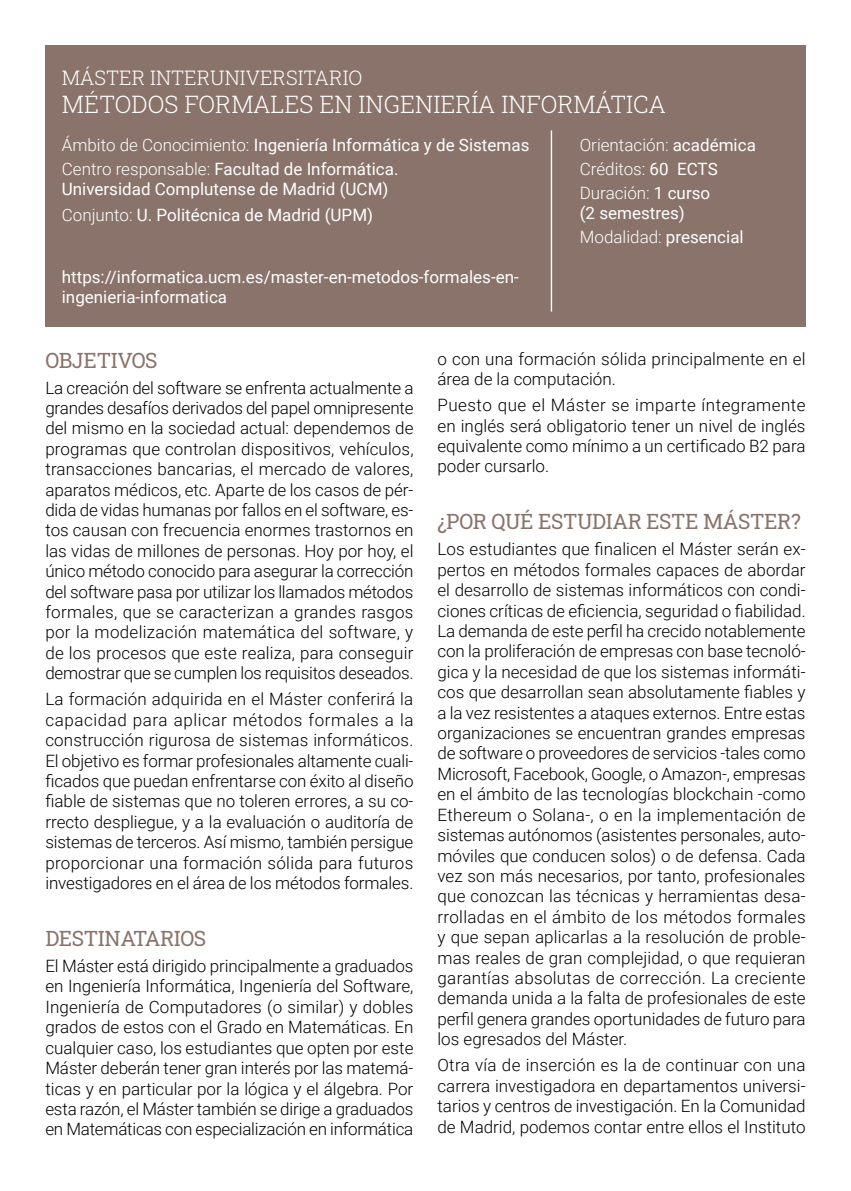
<style>
.page{position:relative;width:851px;height:1191px;background:#fff}
.page>*{position:absolute;margin:0;border:0;box-sizing:border-box;transform-origin:0 0}
.TÍTULO_1_BLANCO{font:300 24px "Roboto Slab";color:#fff}
.TÍTULO_1{font:21px "Roboto Slab";letter-spacing:-.02em;color:#8a736b}
.TÍTULO_2_BLANCO{font:300 20px "Roboto Slab";color:#fff}
.TEXTO{font:300 17px/20.4px "Roboto";color:#000;text-align:justify}
.t1{font:17px/20px "Roboto";color:#fff}
.t2{font:300 17px "Roboto";color:#fff}
.s1{font-weight:300}
.s2{font-weight:400}
</style>
<div class="page">
<div style="left:45px;top:45px;width:760px;height:282px;background:#8a736b"></div>
<hr style="left:550px;top:130px;width:2px;height:181px;background:#fff">
<p class="TÍTULO_2_BLANCO" style="left:62px;top:64px;width:302px">MÁSTER INTERUNIVERSITARIO</p>
<p class="TÍTULO_1_BLANCO" style="left:62px;top:87px;width:605px">MÉTODOS FORMALES EN INGENIERÍA INFORMÁTICA</p>
<p class="t1" style="left:62px;top:134px;width:469px"><span class="s1">Ámbito de Conocimiento:</span> Ingeniería Informática y de Sistemas</p>
<p class="t1" style="left:62px;top:158px;width:338px"><span class="s1">Centro responsable:</span> Facultad de Informática.<br>Universidad Complutense de Madrid (UCM)</p>
<p class="t1" style="left:62px;top:204px;width:313px"><span class="s1">Conjunto:</span> U. Politécnica de Madrid (UPM)</p>
<p class="t1" style="left:62px;top:267px;width:458px">https://informatica.ucm.es/master-en-metodos-formales-en&shy;ingenieria-informatica</p>
<p class="t2" style="left:579px;top:133px;width:177px">Orientación: <span class="s2">académica</span></p>
<p class="t2" style="left:579px;top:157px;width:139px">Créditos: <span class="s2">60 ECTS</span></p>
<p class="t1" style="left:579px;top:182px;width:132px"><span class="s1">Duración:</span> 1 curso (2 semestres)</p>
<p class="t2" style="left:579px;top:225px;width:165px">Modalidad: <span class="s2">presencial</span></p>
<p class="TÍTULO_1" style="left:45px;top:345px;width:114px">OBJETIVOS</p>
<p class="TEXTO" style="left:45px;top:377px;width:369px">La creación del software se enfrenta actualmente a grandes desafíos derivados del papel omnipresente del mismo en la sociedad actual: dependemos de programas que controlan dispositivos, vehículos, transacciones bancarias, el mercado de valores, aparatos médicos, etc. Aparte de los casos de pér&shy;dida de vidas humanas por fallos en el software, es&shy;tos causan con frecuencia enormes trastornos en las vidas de millones de personas. Hoy por hoy, el único método conocido para asegurar la corrección del software pasa por utilizar los llamados métodos formales, que se caracterizan a grandes rasgos por la modelización matemática del software, y de los procesos que este realiza, para conseguir demostrar que se cumplen los requisitos deseados.</p>
<p class="TEXTO" style="left:45px;top:688px;width:369px">La formación adquirida en el Máster conferirá la capacidad para aplicar métodos formales a la construcción rigurosa de sistemas informáticos.<br>El objetivo es formar profesionales altamente cuali&shy;ficados que puedan enfrentarse con éxito al diseño fiable de sistemas que no toleren errores, a su co&shy;rrecto despliegue, y a la evaluación o auditoría de sistemas de terceros. Así mismo, también persigue proporcionar una formación sólida para futuros investigadores en el área de los métodos formales.</p>
<p class="TÍTULO_1" style="left:45px;top:924px;width:162px">DESTINATARIOS</p>
<p class="TEXTO" style="left:45px;top:955px;width:369px">El Máster está dirigido principalmente a graduados en Ingeniería Informática, Ingeniería del Software, Ingeniería de Computadores (o similar) y dobles grados de estos con el Grado en Matemáticas. En cualquier caso, los estudiantes que opten por este Máster deberán tener gran interés por las matemá&shy;ticas y en particular por la lógica y el álgebra. Por esta razón, el Máster también se dirige a graduados en Matemáticas con especialización en informática</p>
<p class="TEXTO" style="left:437px;top:348px;width:369px">o con una formación sólida principalmente en el área de la computación.</p>
<p class="TEXTO" style="left:437px;top:394px;width:369px">Puesto que el Máster se imparte íntegramente en inglés será obligatorio tener un nivel de inglés equivalente como mínimo a un certificado B2 para poder cursarlo.</p>
<p class="TÍTULO_1" style="left:437px;top:507px;width:365px">¿POR QUÉ ESTUDIAR ESTE MÁSTER?</p>
<p class="TEXTO" style="left:437px;top:538px;width:369px">Los estudiantes que finalicen el Máster serán ex&shy;pertos en métodos formales capaces de abordar el desarrollo de sistemas informáticos con condi&shy;ciones críticas de eficiencia, seguridad o fiabilidad.<br>La demanda de este perfil ha crecido notablemente con la proliferación de empresas con base tecnoló&shy;gica y la necesidad de que los sistemas informáti&shy;cos que desarrollan sean absolutamente fiables y a la vez resistentes a ataques externos. Entre estas organizaciones se encuentran grandes empresas de software o proveedores de servicios -tales como Microsoft, Facebook, Google, o Amazon-, empresas en el ámbito de las tecnologías blockchain -como Ethereum o Solana-, o en la implementación de sistemas autónomos (asistentes personales, auto&shy;móviles que conducen solos) o de defensa. Cada vez son más necesarios, por tanto, profesionales que conozcan las técnicas y herramientas desa&shy;rrolladas en el ámbito de los métodos formales y que sepan aplicarlas a la resolución de proble&shy;mas reales de gran complejidad, o que requieran garantías absolutas de corrección. La creciente demanda unida a la falta de profesionales de este perfil genera grandes oportunidades de futuro para los egresados del Máster.</p>
<p class="TEXTO" style="left:437px;top:1054px;width:369px">Otra vía de inserción es la de continuar con una carrera investigadora en departamentos universi&shy;tarios y centros de investigación. En la Comunidad de Madrid, podemos contar entre ellos el Instituto</p>
</div>
